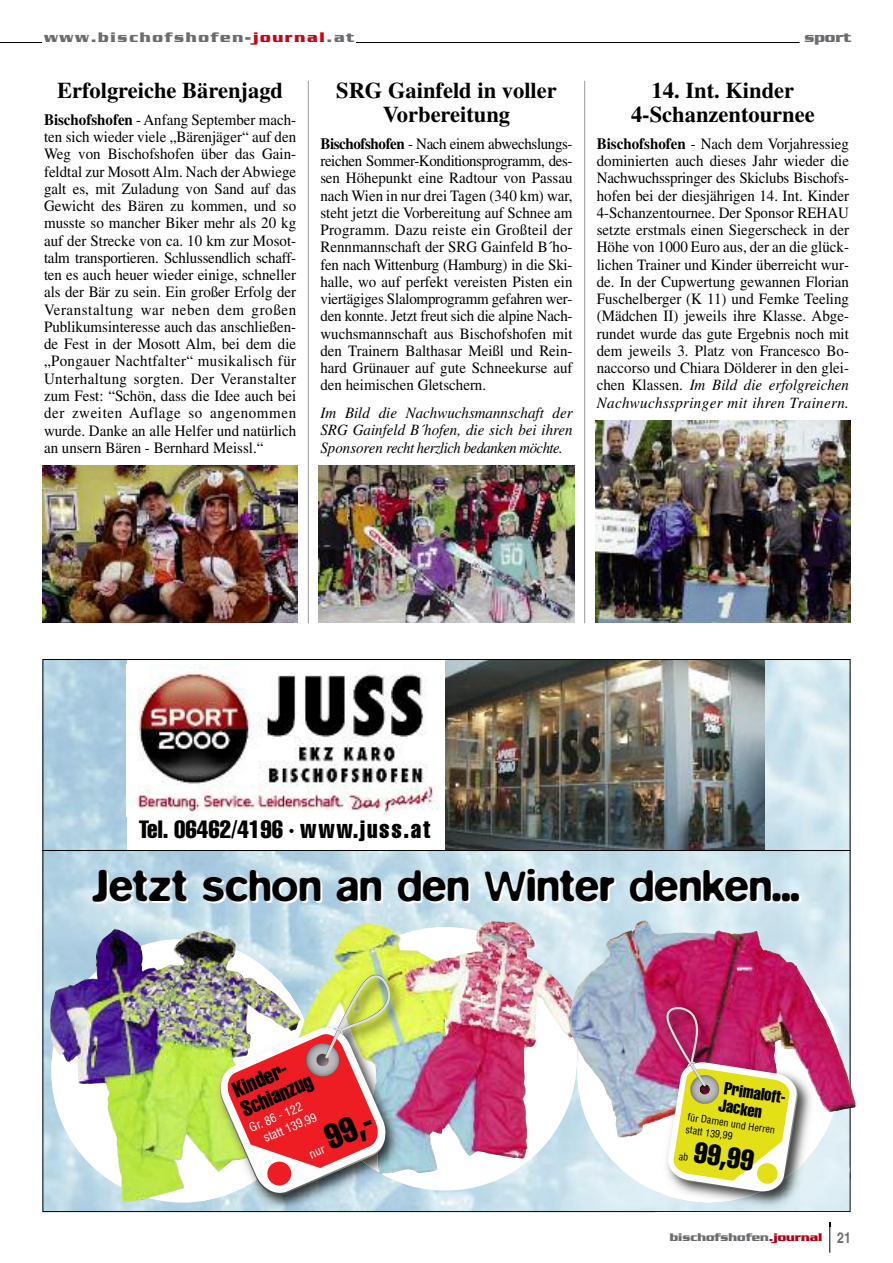
<style>
.page{position:relative;width:893px;height:1263px;background:#fff}
.page>*{position:absolute;margin:0;border:0;box-sizing:border-box;transform-origin:0 0}
.t1{font:500 45px "Blur";color:#000}
.t2{font:extra-condensed 34.5px "Helvetica";color:#000}
.t3{font:extra-condensed 28.8px "Helvetica";color:#000}
.t4{font:extra-condensed 24.6px "Helvetica";color:#000}
.t5{font:700 22.5px/24px "Times";color:#000;text-align:center}
.t6{font:extra-condensed 21.75px/21px "Helvetica";color:#000}
.t7{font:extra-condensed 17.25px/17.7px "Helvetica";color:#000}
.t8{font:15.75px/17.2px "Times";color:#000;text-align:justify;scale:.95 1}
.t9{font:italic 15.75px/17.2px "Times";letter-spacing:-.03em;color:#000;text-align:justify;scale:.95 1}
.t10{font:700 15px "Serpentine";letter-spacing:.115em;color:#6b6c6f}
.t11{font:700 condensed 15px "Helvetica";color:#6b6c6f}
.t12{font:700 12px "Serpentine";color:#6b6c6f}
.t13{font:condensed 12px/15px "Helvetica";color:#fff}
.t14{font:condensed 10.05px "Helvetica";color:#000}
.s1{color:#ca0016}
.s2{font-weight:700}
.s3{font-style:italic}
.s4{color:#b10016}
</style>
<div class="page">
<hr style="left:829px;top:1222px;width:1px;height:31px;background:#000">
<hr style="left:0;top:42px;width:800px;height:1px;background:#000">
<div style="left:43px;top:30px;width:313px;height:29px;background:#fff"></div>
<hr style="left:42px;top:850px;width:808px;height:1px;background:#000">
<img style="left:45px;top:661px;width:803px;height:549px">
<div style="left:127px;top:659px;width:319px;height:192px;background:#fff"></div>
<img style="left:127px;top:665px;width:319px;height:151px">
<img style="left:446px;top:661px;width:319px;height:189px">
<img style="left:577px;top:939px;width:264px;height:263px;border-radius:50%">
<img style="left:50px;top:928px;width:149px;height:274px">
<img style="left:401px;top:921px;width:184px;height:253px">
<img style="left:199px;top:918px;width:202px;height:292px">
<img style="left:391px;top:1174px;width:24px;height:9px">
<img style="left:175px;top:987px;width:140px;height:214px">
<img style="left:129px;top:1019px;width:90px;height:163px">
<img style="left:304px;top:923px;width:82px;height:51px">
<img style="left:314px;top:941px;width:197px;height:233px">
<hr style="left:43px;top:850px;width:807px;height:1px;background:#000">
<img style="left:596px;top:1039px;width:48px;height:99px">
<img style="left:655px;top:1176px;width:196px;height:73px">
<img style="left:652px;top:1110px;width:198px;height:101px">
<img style="left:644px;top:1125px;width:190px;height:77px">
<img style="left:655px;top:1211px;width:195px;height:1px">
<img style="left:655px;top:1170px;width:195px;height:41px">
<img style="left:839px;top:1091px;width:2px;height:20px">
<img style="left:626px;top:970px;width:213px;height:155px">
<div style="left:590px;top:1232px;width:234px;height:30px;background:#fff"></div>
<img style="left:43px;top:465px;width:255px;height:158px">
<img style="left:319px;top:465px;width:255px;height:158px">
<img style="left:595px;top:420px;width:255px;height:203px">
<hr style="left:308px;top:81px;width:1px;height:542px;background:#999">
<hr style="left:584px;top:81px;width:1px;height:542px;background:#999">
<img style="left:219px;top:974px;width:172px;height:222px">
<img style="left:666px;top:1006px;width:132px;height:187px">
<p class="t10" style="left:44px;top:28px;width:312px">www.bischofshofen-<span class="s1">journal</span>.at</p>
<p class="t10" style="left:804px;top:28px;width:49px">sport</p>
<h3 class="t5" style="left:57px;top:80px;width:227px">Erfolgreiche Bärenjagd</h3>
<p class="t8" style="left:44px;top:113px;width:267px"><span class="s2">Bischofshofen</span> - Anfang September mach&shy;ten sich wieder viele „Bärenjäger“ auf den Weg von Bischofshofen über das Gain&shy;feldtal zur Mosott Alm. Nach der Abwiege galt es, mit Zuladung von Sand auf das Gewicht des Bären zu kommen, und so musste so mancher Biker mehr als 20 kg auf der Strecke von ca. 10 km zur Mosot&shy;talm transportieren. Schlussendlich schaff&shy;ten es auch heuer wieder einige, schneller als der Bär zu sein. Ein großer Erfolg der Veranstaltung war neben dem großen Publikumsinteresse auch das anschließen&shy;de Fest in der Mosott Alm, bei dem die „Pongauer Nachtfalter“ musikalisch für Unterhaltung sorgten. Der Veranstalter zum Fest: “Schön, dass die Idee auch bei der zweiten Auflage so angenommen wurde. Danke an alle Helfer und natürlich an unsern Bären - Bernhard Meissl.“</p>
<h3 class="t5" style="left:336px;top:80px;width:222px">SRG Gainfeld in voller<br>Vorbereitung</h3>
<p class="t8" style="left:320px;top:136px;width:267px"><span class="s2">Bischofshofen</span> - Nach einem abwechslungs&shy;reichen Sommer-Konditionsprogramm, des&shy;sen Höhepunkt eine Radtour von Passau nach Wien in nur drei Tagen (340 km) war, steht jetzt die Vorbereitung auf Schnee am Programm. Dazu reiste ein Großteil der Rennmannschaft der SRG Gainfeld B´ho&shy;fen nach Wittenburg (Hamburg) in die Ski&shy;halle, wo auf perfekt vereisten Pisten ein viertägiges Slalomprogramm gefahren wer&shy;den konnte. Jetzt freut sich die alpine Nach&shy;wuchsmannschaft aus Bischofshofen mit den Trainern Balthasar Meißl und Rein&shy;hard Grünauer auf gute Schneekurse auf den heimischen Gletschern.</p>
<p class="t9" style="left:320px;top:406px;width:267px">Im Bild die Nachwuchsmannschaft der SRG Gainfeld B´hofen, die sich bei ihren Sponsoren recht herzlich bedanken möchte.</p>
<h3 class="t5" style="left:631px;top:80px;width:185px">14. Int. Kinder<br>4-Schanzentournee</h3>
<p class="t8" style="left:597px;top:136px;width:267px"><span class="s2">Bischofshofen</span> - Nach dem Vorjahressieg dominierten auch dieses Jahr wieder die Nachwuchsspringer des Skiclubs Bischofs&shy;hofen bei der diesjährigen 14. Int. Kinder 4-Schanzentournee. Der Sponsor REHAU setzte erstmals einen Siegerscheck in der Höhe von 1000 Euro aus, der an die glück&shy;lichen Trainer und Kinder überreicht wur&shy;de. In der Cupwertung gewannen Florian Fuschelberger (K 11) und Femke Teeling (Mädchen II) jeweils ihre Klasse. Abge&shy;rundet wurde das gute Ergebnis noch mit dem jeweils 3. Platz von Francesco Bo&shy;naccorso und Chiara Dölderer in den glei&shy;chen Klassen. <span class="s3">Im Bild die erfolgreichen Nachwuchsspringer mit ihren Trainern.</span></p>
<h3 class="t4" style="left:139px;top:820px;width:293px">Tel. 06462/4196 · www.juss.at</h3>
<h1 class="t1" style="left:92px;top:859px;width:709px">Jetzt schon an den Winter denken...</h1>
<h3 class="t6" style="left:230px;top:1082px;width:77px;rotate:-23deg">Kinder-<br>Schianzug</h3>
<p class="t13" style="left:255px;top:1118px;width:58px;text-indent:-9px;rotate:-23deg">Gr. 86 - 122 statt 139,99</p>
<h2 class="t2" style="left:321px;top:1128px;width:50px;rotate:-23deg">99,-</h2>
<p class="t7" style="left:723px;top:1080px;width:66px;rotate:9deg">Primaloft-<br>Jacken</p>
<p class="t14" style="left:687px;top:1123px;width:49px;rotate:9deg">statt 139,99</p>
<p class="t14" style="left:689px;top:1111px;width:90px;rotate:9deg">für Damen und Herren</p>
<h3 class="t3" style="left:696px;top:1141px;width:62px;rotate:9deg">99,99</h3>
<p class="t12" style="left:670px;top:1230px;width:154px">bischofshofen<span class="s4">.journal</span></p>
<p class="t11" style="left:837px;top:1232px;width:15px">21</p>
</div>
